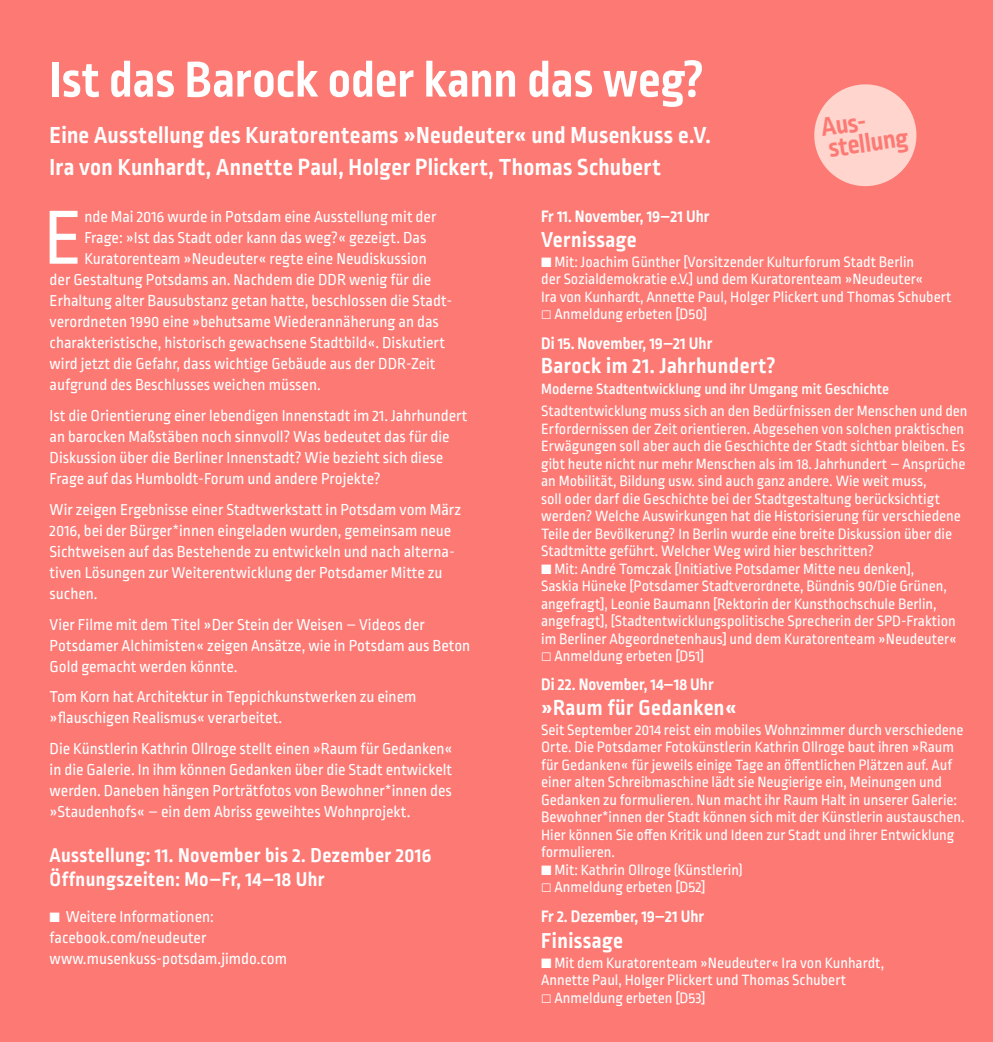
<style>
.page{position:relative;width:993px;height:1042px;background:#fff}
.page>*{position:absolute;margin:0;border:0;box-sizing:border-box;transform-origin:0 0}
.t1{font:80.67px "Ropa Sans Pro";color:#fff}
.t2{font:700 52.5px "Ropa Sans Pro";letter-spacing:-.005em;color:#fff}
.t3{font:700 27.47px/21.5px "Ropa Sans Pro";color:#fc7974}
.t4{font:700 24.5px/31.5px "Ropa Sans Pro";letter-spacing:.01em;color:#fff}
.t5{font:700 22.75px "Ropa Sans Pro";letter-spacing:.02em;color:#fff}
.t6{font:700 21px/24.5px "Ropa Sans Pro";letter-spacing:.02em;color:#fff}
.t7{font:700 17.5px "Ropa Sans Pro";color:#fff}
.t8{font:16.62px/21px "Ropa Sans Pro";color:#fff}
.t9{font:15.75px/17.5px "Ropa Sans Pro";color:#fff}
.t10{font:500 15.75px "Ropa Sans Pro";color:#fff}
.s1{font-family:"European Pi Three"}
.s2{font-family:"European Pi Three";font-size:15.75px}
</style>
<div class="page">
<div style="left:0;top:0;width:992px;height:1042px;background:#fc7974"></div>
<svg style="left:814px;top:84px;width:103px;height:103px"></svg>
<h2 class="t2" style="left:50px;top:50px;width:655px">Ist das Barock oder kann das weg?</h2>
<h3 class="t4" style="left:50px;top:121px;width:662px">Eine Ausstellung des Kuratorenteams »Neudeuter« und Musenkuss e.V.<br>Ira von Kunhardt, Annette Paul, Holger Plickert, Thomas Schubert</h3>
<p class="t7" style="left:541px;top:207px;width:170px">Fr 11. November, 19–21 Uhr</p>
<h3 class="t5" style="left:541px;top:227px;width:97px">Vernissage</h3>
<p class="t9" style="left:541px;top:254px;width:412px"><span class="s1">K</span> Mit: Joachim Günther [Vorsitzender Kulturforum Stadt Berlin<br>der Sozialdemokratie e.V.] und dem Kuratorenteam »Neudeuter«<br>Ira von Kunhardt, Annette Paul, Holger Plickert und Thomas Schubert <span class="s1">k</span> Anmeldung erbeten [D50]</p>
<p class="t7" style="left:541px;top:333px;width:173px">Di 15. November, 19–21 Uhr</p>
<h3 class="t5" style="left:541px;top:353px;width:236px">Barock im 21. Jahrhundert?</h3>
<p class="t10" style="left:541px;top:380px;width:349px">Moderne Stadtentwicklung und ihr Umgang mit Geschichte</p>
<p class="t9" style="left:541px;top:403px;width:428px">Stadtentwicklung muss sich an den Bedürfnissen der Menschen und den Erfordernissen der Zeit orientieren. Abgesehen von solchen praktischen Erwägungen soll aber auch die Geschichte der Stadt sichtbar bleiben. Es gibt heute nicht nur mehr Menschen als im 18. Jahrhundert – Ansprüche an Mobilität, Bildung usw. sind auch ganz andere. Wie weit muss,<br>soll oder darf die Geschichte bei der Stadtgestaltung berücksichtigt werden? Welche Auswirkungen hat die Historisierung für verschiedene Teile der Bevölkerung? In Berlin wurde eine breite Diskussion über die Stadtmitte geführt. Welcher Weg wird hier beschritten?<br><span class="s1">K</span> Mit: André Tomczak [Initiative Potsdamer Mitte neu denken],<br>Saskia Hüneke [Potsdamer Stadtverordnete, Bündnis 90/Die Grünen, angefragt], Leonie Baumann [Rektorin der Kunsthochschule Berlin, angefragt], [Stadtentwicklungspolitische Sprecherin der SPD-Fraktion im Berliner Abgeordnetenhaus] und dem Kuratorenteam »Neudeuter« <span class="s1">k</span> Anmeldung erbeten [D51]</p>
<p class="t7" style="left:541px;top:675px;width:174px">Di 22. November, 14–18 Uhr</p>
<h3 class="t5" style="left:541px;top:694px;width:197px">»Raum für Gedanken«</h3>
<p class="t9" style="left:541px;top:722px;width:425px">Seit September 2014 reist ein mobiles Wohnzimmer durch verschiedene Orte. Die Potsdamer Fotokünstlerin Kathrin Ollroge baut ihren »Raum für Gedanken« für jeweils einige Tage an öffentlichen Plätzen auf. Auf einer alten Schreibmaschine lädt sie Neugierige ein, Meinungen und Gedanken zu formulieren. Nun macht ihr Raum Halt in unserer Galerie:<br>Bewohner*innen der Stadt können sich mit der Künstlerin austauschen.<br>Hier können Sie offen Kritik und Ideen zur Stadt und ihrer Entwicklung formulieren.<br><span class="s1">K</span> Mit: Kathrin Ollroge (Künstlerin)<br><span class="s1">k</span> Anmeldung erbeten [D52]</p>
<p class="t7" style="left:541px;top:906px;width:164px">Fr 2. Dezember, 19–21 Uhr</p>
<h3 class="t5" style="left:541px;top:927px;width:83px">Finissage</h3>
<p class="t9" style="left:541px;top:955px;width:344px"><span class="s1">K</span> Mit dem Kuratorenteam »Neudeuter« Ira von Kunhardt,<br>Annette Paul, Holger Plickert und Thomas Schubert<br><span class="s1">k</span> Anmeldung erbeten [D53]</p>
<h3 class="t3" style="left:819px;top:118px;width:86px;rotate:-8deg">Aus&shy;stellung</h3>
<h1 class="t1" style="left:44px;top:194px;width:41px">E</h1>
<p class="t8" style="left:84px;top:207px;width:353px">nde Mai 2016 wurde in Potsdam eine Ausstellung mit der</p>
<p class="t8" style="left:84px;top:228px;width:343px">Frage: »Ist das Stadt oder kann das weg?« gezeigt. Das</p>
<p class="t8" style="left:84px;top:249px;width:344px">Kuratorenteam »Neudeuter« regte eine Neudiskussion</p>
<p class="t8" style="left:50px;top:270px;width:383px">der Gestaltung Potsdams an. Nachdem die DDR wenig für die</p>
<p class="t8" style="left:50px;top:291px;width:404px">Erhaltung alter Bausubstanz getan hatte, beschlossen die Stadt-</p>
<p class="t8" style="left:50px;top:312px;width:390px">verordneten 1990 eine »behutsame Wiederannäherung an das</p>
<p class="t8" style="left:50px;top:333px;width:397px">charakteristische, historisch gewachsene Stadtbild«. Diskutiert</p>
<p class="t8" style="left:50px;top:354px;width:387px">wird jetzt die Gefahr, dass wichtige Gebäude aus der DDR-Zeit</p>
<p class="t8" style="left:50px;top:375px;width:272px">aufgrund des Beschlusses weichen müssen.</p>
<p class="t8" style="left:50px;top:406px;width:419px">Ist die Orientierung einer lebendigen Innenstadt im 21. Jahrhundert an barocken Maßstäben noch sinnvoll? Was bedeutet das für die Diskussion über die Berliner Innenstadt? Wie bezieht sich diese Frage auf das Humboldt-Forum und andere Projekte?</p>
<p class="t8" style="left:50px;top:500px;width:413px">Wir zeigen Ergebnisse einer Stadtwerkstatt in Potsdam vom März 2016, bei der Bürger*innen eingeladen wurden, gemeinsam neue Sichtweisen auf das Bestehende zu entwickeln und nach alterna&shy;tiven Lösungen zur Weiterentwicklung der Potsdamer Mitte zu suchen.</p>
<p class="t8" style="left:50px;top:614px;width:422px">Vier Filme mit dem Titel »Der Stein der Weisen – Videos der<br>Potsdamer Alchimisten« zeigen Ansätze, wie in Potsdam aus Beton<br>Gold gemacht werden könnte.</p>
<p class="t8" style="left:50px;top:687px;width:368px">Tom Korn hat Architektur in Teppichkunstwerken zu einem »flauschigen Realismus« verarbeitet.</p>
<p class="t8" style="left:50px;top:739px;width:404px;text-align:justify">Die Künstlerin Kathrin Ollroge stellt einen »Raum für Gedanken« in die Galerie. In ihm können Gedanken über die Stadt entwickelt werden. Daneben hängen Porträtfotos von Bewohner*innen des »Staudenhofs« – ein dem Abriss geweihtes Wohnprojekt.</p>
<h3 class="t6" style="left:50px;top:844px;width:383px">Ausstellung: 11. November bis 2. Dezember 2016<br>Öffnungszeiten: Mo–Fr, 14–18 Uhr</h3>
<p class="t8" style="left:50px;top:907px;width:239px"><span class="s2">K</span> Weitere Informationen: facebook.com/neudeuter www.musenkuss-potsdam.jimdo.com</p>
</div>
